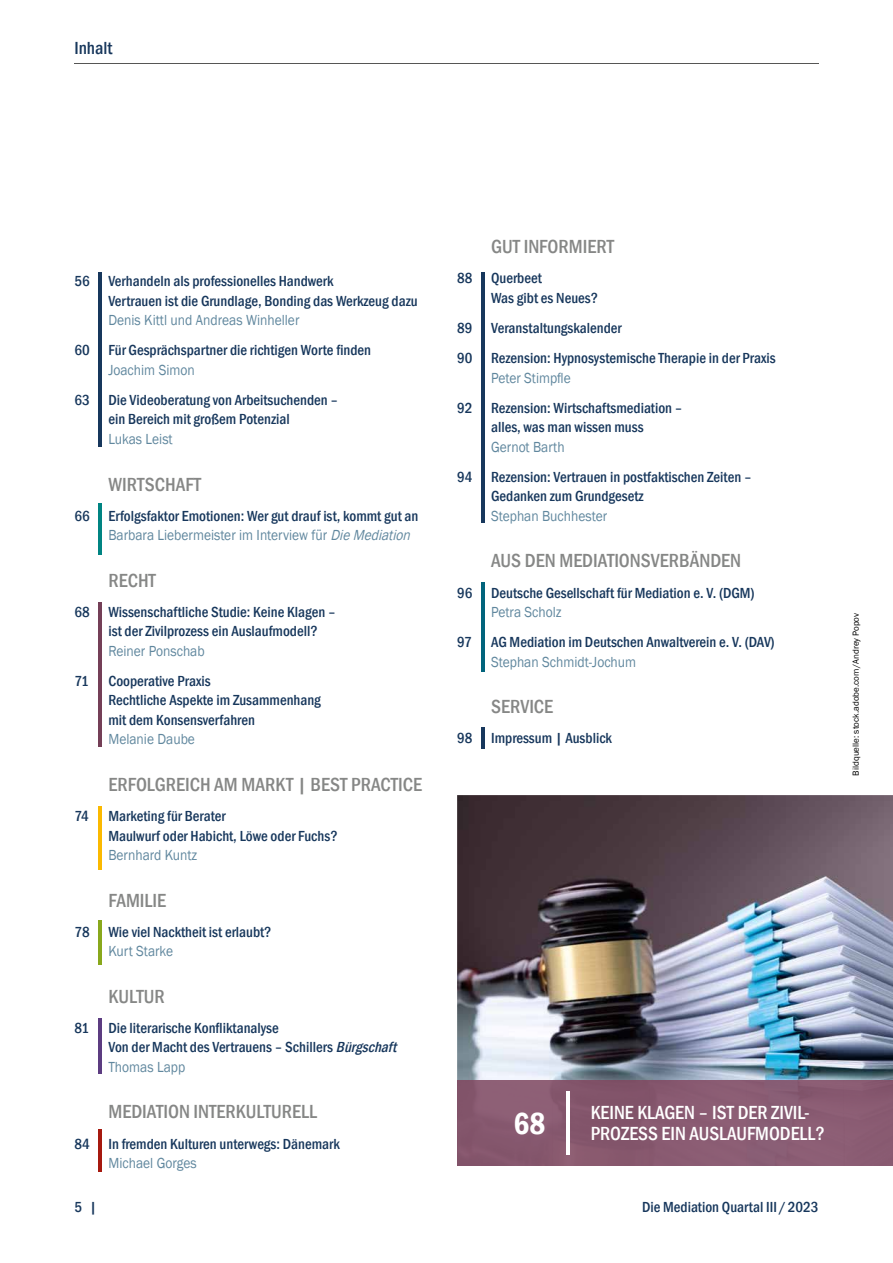
<style>
.page{position:relative;width:893px;height:1263px;background:#fff}
.page>*{position:absolute;margin:0;border:0;box-sizing:border-box;transform-origin:0 0}
.t1{font:600 condensed 31.35px "Franklin Gothic";color:#fff}
.t2{font:500 condensed 19.5px "Franklin Gothic";color:#868786}
.t3{font:500 condensed 19.5px "Franklin Gothic";color:#fff}
.t4{font:500 condensed 18px "Franklin Gothic";color:#17375c}
.t5{font:500 condensed 15px/19.5px "Franklin Gothic";color:#17375c}
.t6{font:15px "Franklin Gothic";color:#60879e;scale:.9 1}
.t7{font:9px "Franklin Gothic";color:#000}
.s1{font-weight:400;font-stretch:normal;color:#60879e}
.s2{font-weight:400;font-style:italic;font-stretch:normal;color:#60879e}
.s3{font-style:italic}
</style>
<div class="page">
<hr style="left:74px;top:63px;width:745px;height:1px;background:#565655">
<img style="left:457px;top:795px;width:436px;height:285px">
<img style="left:457px;top:1080px;width:436px;height:85px">
<hr style="left:566px;top:1091px;width:3px;height:64px;background:#fff">
<hr style="left:98px;top:272px;width:3px;height:174px;background:#17375c">
<hr style="left:98px;top:806px;width:3px;height:64px;background:#fbb900">
<hr style="left:481px;top:272px;width:3px;height:251px;background:#17375c">
<hr style="left:481px;top:727px;width:3px;height:21px;background:#17375c">
<hr style="left:481px;top:583px;width:3px;height:89px;background:#02647c">
<hr style="left:98px;top:602px;width:3px;height:144px;background:#743f57">
<hr style="left:98px;top:921px;width:3px;height:44px;background:#89a81c">
<hr style="left:98px;top:1018px;width:3px;height:56px;background:#5c3c81">
<hr style="left:98px;top:1129px;width:3px;height:42px;background:#a6190f">
<hr style="left:98px;top:504px;width:3px;height:51px;background:#008482">
<p class="t4" style="left:74px;top:36px;width:40px">Inhalt</p>
<p class="t5" style="left:108px;top:271px;width:311px;text-indent:-34px">56 Verhandeln als professionelles Handwerk<br>Vertrauen ist die Grundlage, Bonding das Werkzeug dazu</p>
<p class="t6" style="left:108px;top:311px;width:214px">Denis Kittl und Andreas Winheller</p>
<p class="t5" style="left:74px;top:340px;width:298px">60 Für Gesprächspartner die richtigen Worte finden</p>
<p class="t6" style="left:108px;top:360px;width:97px">Joachim Simon</p>
<p class="t5" style="left:108px;top:390px;width:231px;text-indent:-34px">63 Die Videoberatung von Arbeitsuchenden – ein Bereich mit großem Potenzial</p>
<p class="t6" style="left:108px;top:430px;width:73px">Lukas Leist</p>
<h2 class="t2" style="left:108px;top:471px;width:94px">WIRTSCHAFT</h2>
<p class="t5" style="left:74px;top:506px;width:345px;text-align:right">66 Erfolgsfaktor Emotionen: Wer gut drauf ist, kommt gut an<br><span class="s1">Barbara Liebermeister im Interview für</span> <span class="s2">DieMediation</span></p>
<h2 class="t2" style="left:108px;top:567px;width:49px">RECHT</h2>
<p class="t5" style="left:108px;top:602px;width:229px;text-indent:-34px">68 Wissenschaftliche Studie: Keine Klagen – ist der Zivilprozess ein Auslaufmodell?</p>
<p class="t6" style="left:108px;top:641px;width:108px">Reiner Ponschab</p>
<p class="t5" style="left:74px;top:671px;width:16px">71</p>
<p class="t5" style="left:108px;top:671px;width:214px">Cooperative Praxis<br>Rechtliche Aspekte im Zusammenhang mit dem Konsensverfahren</p>
<p class="t6" style="left:108px;top:730px;width:98px">Melanie Daube</p>
<h2 class="t2" style="left:108px;top:772px;width:315px">ERFOLGREICH AM MARKT | BEST PRACTICE</h2>
<p class="t5" style="left:74px;top:806px;width:16px">74</p>
<p class="t5" style="left:108px;top:806px;width:231px">Marketing für Berater<br>Maulwurf oder Habicht, Löwe oder Fuchs?</p>
<p class="t6" style="left:108px;top:846px;width:100px">Bernhard Kuntz</p>
<h2 class="t2" style="left:108px;top:887px;width:59px">FAMILIE</h2>
<p class="t5" style="left:74px;top:922px;width:199px">78 Wie viel Nacktheit ist erlaubt?</p>
<p class="t6" style="left:108px;top:942px;width:73px">Kurt Starke</p>
<h2 class="t2" style="left:108px;top:983px;width:58px">KULTUR</h2>
<p class="t5" style="left:74px;top:1018px;width:16px">81</p>
<p class="t5" style="left:108px;top:1018px;width:294px">Die literarische Konfliktanalyse<br>Von der Macht des Vertrauens – Schillers <span class="s3">Bürgschaft<br></span><span class="s1">Thomas Lapp</span></p>
<h2 class="t2" style="left:108px;top:1099px;width:210px">MEDIATION INTERKULTURELL</h2>
<p class="t5" style="left:74px;top:1134px;width:267px">84 In fremden Kulturen unterwegs: Dänemark</p>
<p class="t6" style="left:108px;top:1154px;width:100px">Michael Gorges</p>
<h2 class="t2" style="left:491px;top:234px;width:125px">GUT INFORMIERT</h2>
<p class="t5" style="left:491px;top:268px;width:109px;text-indent:-34px">88 Querbeet<br>Was gibt es Neues?</p>
<p class="t5" style="left:457px;top:313px;width:320px;line-height:30.2px">89 Veranstaltungskalender<br>90 Rezension: Hypnosystemische Therapie in der Praxis</p>
<p class="t6" style="left:491px;top:368px;width:90px">Peter Stimpfle</p>
<p class="t5" style="left:457px;top:398px;width:227px;text-align:center">92 Rezension: Wirtschaftsmediation – alles, was man wissen muss</p>
<p class="t6" style="left:491px;top:437px;width:83px">Gernot Barth</p>
<p class="t5" style="left:491px;top:467px;width:262px;text-indent:-34px">94 Rezension: Vertrauen in postfaktischen Zeiten –<br>Gedanken zum Grundgesetz</p>
<p class="t6" style="left:491px;top:507px;width:130px">Stephan Buchhester</p>
<h2 class="t2" style="left:491px;top:548px;width:252px">AUS DEN MEDIATIONSVERBÄNDEN</h2>
<p class="t5" style="left:457px;top:583px;width:299px">96 Deutsche Gesellschaft für Mediation e. V. (DGM)</p>
<p class="t6" style="left:491px;top:603px;width:80px">Petra Scholz</p>
<p class="t5" style="left:457px;top:632px;width:16px">97</p>
<p class="t5" style="left:491px;top:632px;width:285px">AG Mediation im Deutschen Anwaltverein e. V. (DAV)</p>
<p class="t6" style="left:491px;top:652px;width:163px">Stephan Schmidt‑Jochum</p>
<h2 class="t2" style="left:491px;top:694px;width:64px">SERVICE</h2>
<p class="t5" style="left:457px;top:728px;width:156px">98 Impressum | Ausblick</p>
<h1 class="t1" style="left:513px;top:1102px;width:34px">68</h1>
<h2 class="t3" style="left:591px;top:1099px;width:221px">KEINE KLAGEN – IST DER ZIVIL-</h2>
<h2 class="t3" style="left:591px;top:1120px;width:236px">PROZESS EIN AUSLAUFMODELL?</h2>
<p class="t5" style="left:74px;top:1197px;width:24px">5 |</p>
<p class="t5" style="left:642px;top:1197px;width:178px">Die Mediation Quartal III / 2023</p>
<p class="t7" style="left:850px;top:776px;width:164px;rotate:-90deg">Bildquelle: stock.adobe.com / Andrey Popov</p>
</div>
